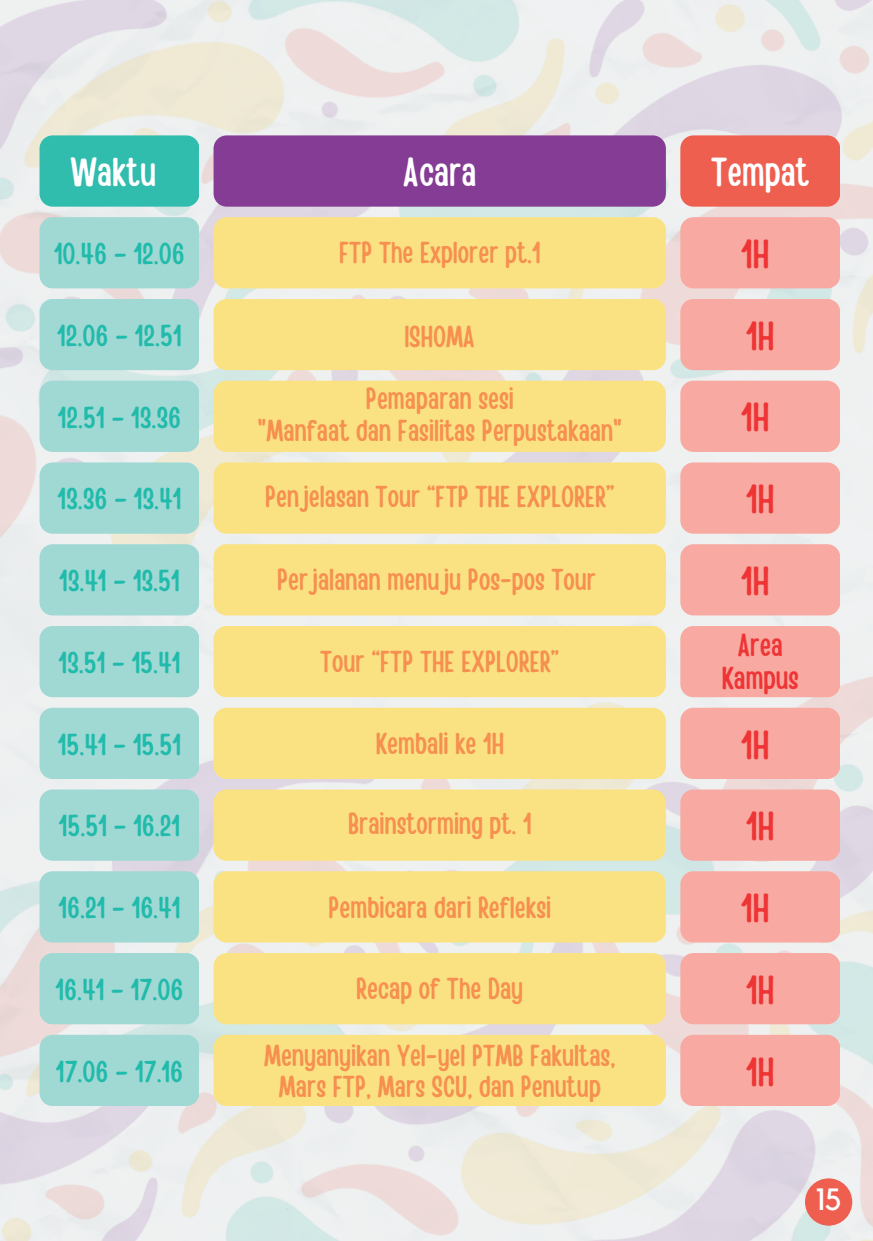
<style>
.page{position:relative;width:873px;height:1241px;background:#fff}
.page>*{position:absolute;margin:0;border:0;box-sizing:border-box;transform-origin:0 0}
.t1{font:40.25px/81.7px "Handy Casual Condensed";color:#ee3435}
.t2{font:40.25px "Handy Casual Condensed";color:#fff}
.t3{font:31.5px/32.9px "Handy Casual Condensed";color:#ee3435;text-align:center}
.t4{font:30.62px "Kollektif";color:#fff}
.t5{font:30.1px/31.5px "Handy Casual Condensed";color:#f68f50;text-align:center}
.t6{font:30.1px "Handy Casual Condensed";color:#20bbab}
</style>
<div class="page">
<img style="left:0;top:670px;width:873px;height:570px">
<img style="left:0;top:0;width:873px;height:670px">
<div style="left:40px;top:135px;width:159px;height:72px;background:#30bdae;border-radius:13px"></div>
<div style="left:214px;top:135px;width:452px;height:72px;background:#853c94;border-radius:13px"></div>
<div style="left:680px;top:135px;width:160px;height:72px;background:#ef5f4f;border-radius:13px"></div>
<div style="left:40px;top:217px;width:159px;height:71px;background:#a0d8d4;border-radius:13px"></div>
<div style="left:40px;top:544px;width:159px;height:71px;background:#a0d8d4;border-radius:13px"></div>
<div style="left:40px;top:871px;width:159px;height:71px;background:#a0d8d4;border-radius:13px"></div>
<div style="left:40px;top:380px;width:159px;height:72px;background:#a0d8d4;border-radius:13px"></div>
<div style="left:40px;top:707px;width:159px;height:72px;background:#a0d8d4;border-radius:13px"></div>
<div style="left:214px;top:217px;width:452px;height:71px;background:#fae283;border-radius:13px"></div>
<div style="left:214px;top:544px;width:452px;height:71px;background:#fae283;border-radius:13px"></div>
<div style="left:214px;top:871px;width:452px;height:71px;background:#fae283;border-radius:13px"></div>
<div style="left:214px;top:380px;width:452px;height:72px;background:#fae283;border-radius:13px"></div>
<div style="left:214px;top:707px;width:452px;height:72px;background:#fae283;border-radius:13px"></div>
<div style="left:680px;top:217px;width:160px;height:71px;background:#f8a9a1;border-radius:13px"></div>
<div style="left:680px;top:544px;width:160px;height:71px;background:#f8a9a1;border-radius:13px"></div>
<div style="left:680px;top:871px;width:160px;height:71px;background:#f8a9a1;border-radius:13px"></div>
<div style="left:680px;top:380px;width:160px;height:72px;background:#f8a9a1;border-radius:13px"></div>
<div style="left:680px;top:707px;width:160px;height:72px;background:#f8a9a1;border-radius:13px"></div>
<div style="left:40px;top:299px;width:159px;height:71px;background:#a0d8d4;border-radius:13px"></div>
<div style="left:40px;top:626px;width:159px;height:71px;background:#a0d8d4;border-radius:13px"></div>
<div style="left:40px;top:953px;width:159px;height:71px;background:#a0d8d4;border-radius:13px"></div>
<div style="left:40px;top:1034px;width:159px;height:71px;background:#a0d8d4;border-radius:13px"></div>
<div style="left:40px;top:462px;width:159px;height:71px;background:#a0d8d4;border-radius:13px"></div>
<div style="left:40px;top:789px;width:159px;height:71px;background:#a0d8d4;border-radius:13px"></div>
<div style="left:214px;top:299px;width:452px;height:71px;background:#fae283;border-radius:13px"></div>
<div style="left:214px;top:626px;width:452px;height:71px;background:#fae283;border-radius:13px"></div>
<div style="left:214px;top:953px;width:452px;height:71px;background:#fae283;border-radius:13px"></div>
<div style="left:214px;top:1034px;width:452px;height:71px;background:#fae283;border-radius:13px"></div>
<div style="left:214px;top:462px;width:452px;height:71px;background:#fae283;border-radius:13px"></div>
<div style="left:214px;top:789px;width:452px;height:71px;background:#fae283;border-radius:13px"></div>
<div style="left:680px;top:299px;width:160px;height:71px;background:#f8a9a1;border-radius:13px"></div>
<div style="left:680px;top:626px;width:160px;height:71px;background:#f8a9a1;border-radius:13px"></div>
<div style="left:680px;top:953px;width:160px;height:71px;background:#f8a9a1;border-radius:13px"></div>
<div style="left:680px;top:1034px;width:160px;height:71px;background:#f8a9a1;border-radius:13px"></div>
<div style="left:680px;top:462px;width:160px;height:71px;background:#f8a9a1;border-radius:13px"></div>
<div style="left:680px;top:789px;width:160px;height:71px;background:#f8a9a1;border-radius:13px"></div>
<div style="left:805px;top:1178px;width:47px;height:47px;background:#ef5f4f;border-radius:50%"></div>
<h1 class="t2" style="left:71px;top:148px;width:87px">Waktu</h1>
<h1 class="t2" style="left:403px;top:148px;width:75px">Acara</h1>
<h1 class="t2" style="left:711px;top:148px;width:100px">Tempat</h1>
<p class="t6" style="left:54px;top:235px;width:132px">10.46 – 12.06</p>
<p class="t5" style="left:339px;top:238px;width:203px">FTP The Explorer pt.1</p>
<h1 class="t1" style="left:741px;top:215px;width:30px">1H</h1>
<p class="t6" style="left:57px;top:317px;width:126px">12.06 – 12.51</p>
<p class="t5" style="left:404px;top:321px;width:72px">ISHOMA</p>
<h1 class="t1" style="left:746px;top:296px;width:30px">1H</h1>
<p class="t6" style="left:58px;top:399px;width:125px">12.51 – 13.36</p>
<p class="t5" style="left:258px;top:384px;width:366px">Pemaparan sesi<br>"Manfaat dan Fasilitas Perpustakaan"</p>
<h1 class="t1" style="left:741px;top:378px;width:30px">1H</h1>
<p class="t6" style="left:58px;top:480px;width:125px">13.36 – 13.41</p>
<p class="t5" style="left:265px;top:482px;width:351px">Penjelasan Tour “FTP THE EXPLORER”</p>
<h1 class="t1" style="left:746px;top:460px;width:30px">1H</h1>
<p class="t6" style="left:59px;top:562px;width:122px">13.41 – 13.51</p>
<p class="t5" style="left:277px;top:565px;width:320px">Perjalanan menuju Pos-pos Tour</p>
<h1 class="t1" style="left:741px;top:542px;width:30px">1H</h1>
<p class="t6" style="left:58px;top:644px;width:123px">13.51 – 15.41</p>
<p class="t5" style="left:320px;top:647px;width:241px">Tour “FTP THE EXPLORER”</p>
<p class="t3" style="left:722px;top:630px;width:78px">Area<br>Kampus</p>
<p class="t6" style="left:58px;top:725px;width:125px">15.41 – 15.51</p>
<p class="t5" style="left:376px;top:729px;width:130px">Kembali ke 1H</p>
<h1 class="t1" style="left:741px;top:705px;width:30px">1H</h1>
<p class="t6" style="left:59px;top:807px;width:123px">15.51 – 16.21</p>
<p class="t5" style="left:348px;top:809px;width:185px">Brainstorming pt. 1</p>
<h1 class="t1" style="left:746px;top:787px;width:30px">1H</h1>
<p class="t6" style="left:59px;top:889px;width:123px">16.21 – 16.41</p>
<p class="t5" style="left:328px;top:892px;width:224px">Pembicara dari Refleksi</p>
<h1 class="t1" style="left:741px;top:868px;width:30px">1H</h1>
<p class="t6" style="left:56px;top:971px;width:129px">16.41 – 17.06</p>
<p class="t6" style="left:56px;top:1052px;width:129px">17.06 – 17.16</p>
<p class="t5" style="left:356px;top:974px;width:168px">Recap of The Day</p>
<p class="t5" style="left:264px;top:1042px;width:353px;line-height:30.3px">Menyanyikan Yel-yel PTMB Fakultas,<br>Mars FTP, Mars SCU, dan Penutup</p>
<h1 class="t1" style="left:746px;top:950px;width:30px">1H<br>1H</h1>
<p class="t4" style="left:816px;top:1181px;width:27px">15</p>
</div>
